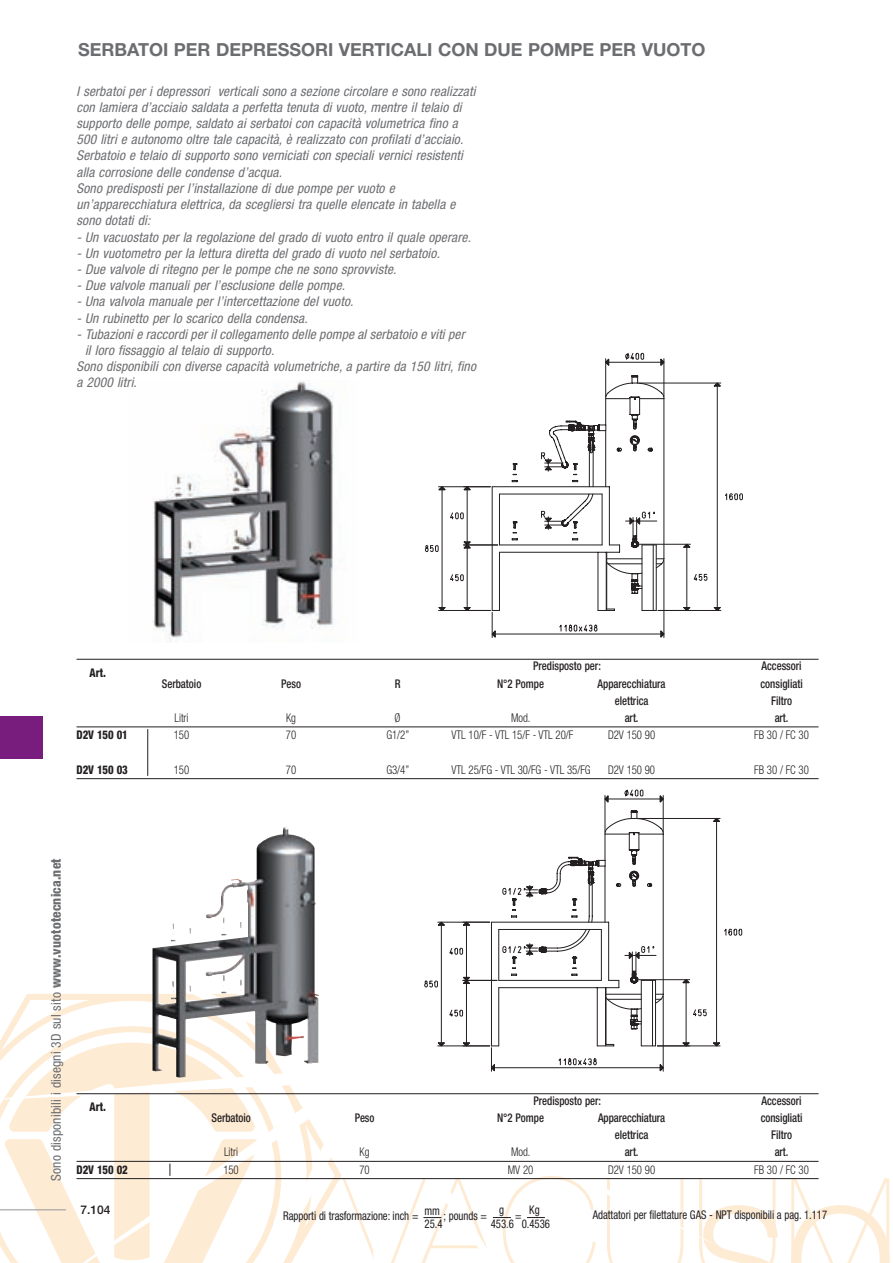
<style>
.page{position:relative;width:893px;height:1263px;background:#fff}
.page>*{position:absolute;margin:0;border:0;box-sizing:border-box;transform-origin:0 0}
.t1{font:700 18px "Helvetica Neue";color:#6c6d70}
.t2{font:italic condensed 13.5px/16.2px "Helvetica Neue";letter-spacing:.01em;color:#6c6d70}
.t3{font:condensed 13.5px "Helvetica Neue";letter-spacing:.01em;color:#6c6d70}
.t4{font:500 condensed 12px "Helvetica Neue";color:#231f20;scale:.9 1}
.t5{font:300 condensed 12px "Helvetica Neue";letter-spacing:-.005em;color:#231f20;scale:.9 1}
.t6{font:condensed 12px "Helvetica Neue";letter-spacing:-.005em;color:#231f20;scale:.9 1}
.t7{font:800 condensed 12px "Helvetica Neue";letter-spacing:-.005em;color:#231f20;scale:.9 1}
.t8{font:500 12px "Helvetica Neue";color:#231f20}
.s1{font-weight:800}
</style>
<div class="page">
<svg style="left:0;top:726px;width:819px;height:537px"></svg>
<div style="left:0;top:716px;width:43px;height:43px;background:#781d7d"></div>
<svg style="left:425px;top:352px;width:318px;height:286px"></svg>
<img style="left:152px;top:828px;width:131px;height:243px">
<img style="left:153px;top:381px;width:181px;height:261px">
<svg style="left:424px;top:789px;width:318px;height:285px"></svg>
<hr style="left:77px;top:1093px;width:742px;height:1px;background:#231f20">
<hr style="left:77px;top:1161px;width:742px;height:1px;background:#231f20">
<hr style="left:77px;top:1178px;width:742px;height:1px;background:#231f20">
<hr style="left:77px;top:659px;width:742px;height:1px;background:#231f20">
<hr style="left:77px;top:726px;width:742px;height:1px;background:#231f20">
<hr style="left:77px;top:778px;width:742px;height:1px;background:#231f20">
<hr style="left:147px;top:729px;width:1px;height:47px;background:#231f20">
<svg style="left:342px;top:1176px;width:254px;height:87px"></svg>
<svg style="left:0;top:1139px;width:259px;height:124px"></svg>
<svg style="left:791px;top:1178px;width:99px;height:85px"></svg>
<h1 class="t1" style="left:78px;top:39px;width:326px">SERBATOI PER DEPRESSORI VERTICAL</h1>
<h1 class="t1" style="left:427px;top:39px;width:280px">I CON DUE POMPE PER VUOTO</h1>
<p class="t2" style="left:77px;top:83px;width:400px">I serbatoi per i depressori verticali sono a sezione circolare e sono realizzati con lamiera d’acciaio saldata a perfetta tenuta di vuoto, mentre il telaio di supporto delle pompe, saldato ai serbatoi con capacità volumetrica fino a 500 litri e autonomo oltre tale capacità, è realizzato con profilati d’acciaio.<br>Serbatoio e telaio di supporto sono verniciati con speciali vernici resistenti alla corrosione delle condense d’acqua.<br>Sono predisposti per l’installazione di due pompe per vuoto e un’apparecchiatura elettrica, da scegliersi tra quelle elencate in tabella e sono dotati di:</p>
<p class="t2" style="left:77px;top:229px;width:396px">- Un vacuostato per la regolazione del grado di vuoto entro il quale operare.</p>
<p class="t2" style="left:77px;top:245px;width:365px">- Un vuotometro per la lettura diretta del grado di vuoto nel serbatoio.</p>
<p class="t2" style="left:77px;top:261px;width:321px">- Due valvole di ritegno per le pompe che ne sono sprovviste.</p>
<p class="t2" style="left:77px;top:277px;width:270px">- Due valvole manuali per l’esclusione delle pompe.</p>
<p class="t2" style="left:77px;top:293px;width:278px">- Una valvola manuale per l’intercettazione del vuoto.</p>
<p class="t2" style="left:77px;top:310px;width:233px">- Un rubinetto per lo scarico della condensa.</p>
<p class="t2" style="left:77px;top:326px;width:390px">- Tubazioni e raccordi per il collegamento delle pompe al serbatoio e viti per</p>
<p class="t2" style="left:85px;top:342px;width:191px">il loro fissaggio al telaio di supporto.</p>
<p class="t2" style="left:77px;top:358px;width:401px">Sono disponibili con diverse capacità volumetriche, a partire da 150 litri, fino</p>
<p class="t2" style="left:77px;top:374px;width:62px">a 2000 litri.</p>
<p class="t7" style="left:90px;top:665px;width:20px">Art.</p>
<p class="t4" style="left:533px;top:659px;width:77px">Predisposto per:</p>
<p class="t4" style="left:761px;top:659px;width:46px">Accessori</p>
<p class="t4" style="left:162px;top:676px;width:46px">Serbatoio</p>
<p class="t4" style="left:281px;top:676px;width:24px">Peso</p>
<p class="t4" style="left:395px;top:676px;width:8px">R</p>
<p class="t4" style="left:497px;top:676px;width:54px">N°2 Pompe</p>
<p class="t4" style="left:598px;top:676px;width:77px">Apparecchiatura</p>
<p class="t4" style="left:760px;top:676px;width:49px">consigliati</p>
<p class="t4" style="left:615px;top:693px;width:39px">elettrica</p>
<p class="t4" style="left:771px;top:693px;width:25px">Filtro</p>
<p class="t5" style="left:179px;top:711px;width:12px">itri</p>
<p class="t5" style="left:286px;top:711px;width:13px">Kg</p>
<p class="t5" style="left:395px;top:711px;width:8px">Ø</p>
<p class="t5" style="left:511px;top:711px;width:23px">Mod.</p>
<p class="t4" style="left:625px;top:711px;width:17px">art.</p>
<p class="t4" style="left:775px;top:711px;width:17px">art.</p>
<p class="t7" style="left:77px;top:727px;width:59px">D2V 150 01</p>
<p class="t5" style="left:174px;top:728px;width:19px">150</p>
<p class="t5" style="left:286px;top:728px;width:13px">70</p>
<p class="t5" style="left:386px;top:728px;width:53px">G1/2” V</p>
<p class="t5" style="left:456px;top:728px;width:131px">TL 10/F - VTL 15/F - VTL 20/F</p>
<p class="t5" style="left:608px;top:728px;width:54px">D2V 150 90</p>
<p class="t5" style="left:754px;top:728px;width:62px">FB 30 / FC 30</p>
<p class="t7" style="left:77px;top:762px;width:59px">D2V 150 03</p>
<p class="t5" style="left:174px;top:763px;width:19px">150</p>
<p class="t5" style="left:286px;top:763px;width:13px">70</p>
<p class="t5" style="left:386px;top:763px;width:53px">G3/4” V</p>
<p class="t5" style="left:456px;top:763px;width:147px">TL 25/FG - VTL 30/FG - VTL 35/FG</p>
<p class="t5" style="left:608px;top:763px;width:54px">D2V 150 90</p>
<p class="t5" style="left:754px;top:763px;width:62px">FB 30 / FC 30</p>
<p class="t3" style="left:48px;top:1181px;width:324px;rotate:-90deg">Sono disponibili i disegni 3D sul sito <span class="s1">www.vuototecnica.net</span></p>
<p class="t7" style="left:90px;top:1099px;width:20px">Art.</p>
<p class="t4" style="left:533px;top:1093px;width:77px">Predisposto per:</p>
<p class="t4" style="left:761px;top:1093px;width:46px">Accessori</p>
<p class="t4" style="left:211px;top:1110px;width:45px">Serbatoio</p>
<p class="t4" style="left:355px;top:1110px;width:24px">Peso</p>
<p class="t4" style="left:497px;top:1110px;width:54px">N°2 Pompe</p>
<p class="t4" style="left:598px;top:1110px;width:76px">Apparecchiatura</p>
<p class="t4" style="left:761px;top:1110px;width:48px">consigliati</p>
<p class="t4" style="left:615px;top:1128px;width:39px">elettrica</p>
<p class="t4" style="left:771px;top:1128px;width:25px">Filtro</p>
<p class="t5" style="left:229px;top:1145px;width:12px">itri</p>
<p class="t5" style="left:360px;top:1145px;width:13px">Kg</p>
<p class="t5" style="left:511px;top:1145px;width:23px">Mod.</p>
<p class="t4" style="left:625px;top:1145px;width:17px">art.</p>
<p class="t4" style="left:775px;top:1145px;width:17px">art.</p>
<p class="t7" style="left:77px;top:1162px;width:59px">D2V 150 02</p>
<p class="t5" style="left:223px;top:1162px;width:19px">150</p>
<p class="t5" style="left:359px;top:1162px;width:13px">70</p>
<p class="t5" style="left:508px;top:1162px;width:30px">MV 20</p>
<p class="t5" style="left:608px;top:1162px;width:54px">D2V 150 90</p>
<p class="t5" style="left:754px;top:1162px;width:62px">FB 30 / FC 30</p>
<p class="t8" style="left:81px;top:1202px;width:32px">7.104</p>
<p class="t6" style="left:424px;top:1204px;width:19px">mm</p>
<p class="t6" style="left:499px;top:1202px;width:7px">g</p>
<p class="t6" style="left:529px;top:1203px;width:13px">Kg</p>
<p class="t6" style="left:283px;top:1208px;width:152px">Rapporti di trasformazione: inch =</p>
<p class="t6" style="left:444px;top:1208px;width:50px">; pounds =</p>
<p class="t6" style="left:593px;top:1208px;width:262px">Adattatori per filettature GAS - NPT disponibili a pag. 1.117</p>
<p class="t6" style="left:515px;top:1208px;width:9px">=</p>
<p class="t6" style="left:425px;top:1216px;width:21px">25.4</p>
<p class="t6" style="left:491px;top:1216px;width:67px">453.6 0.4536</p>
</div>
